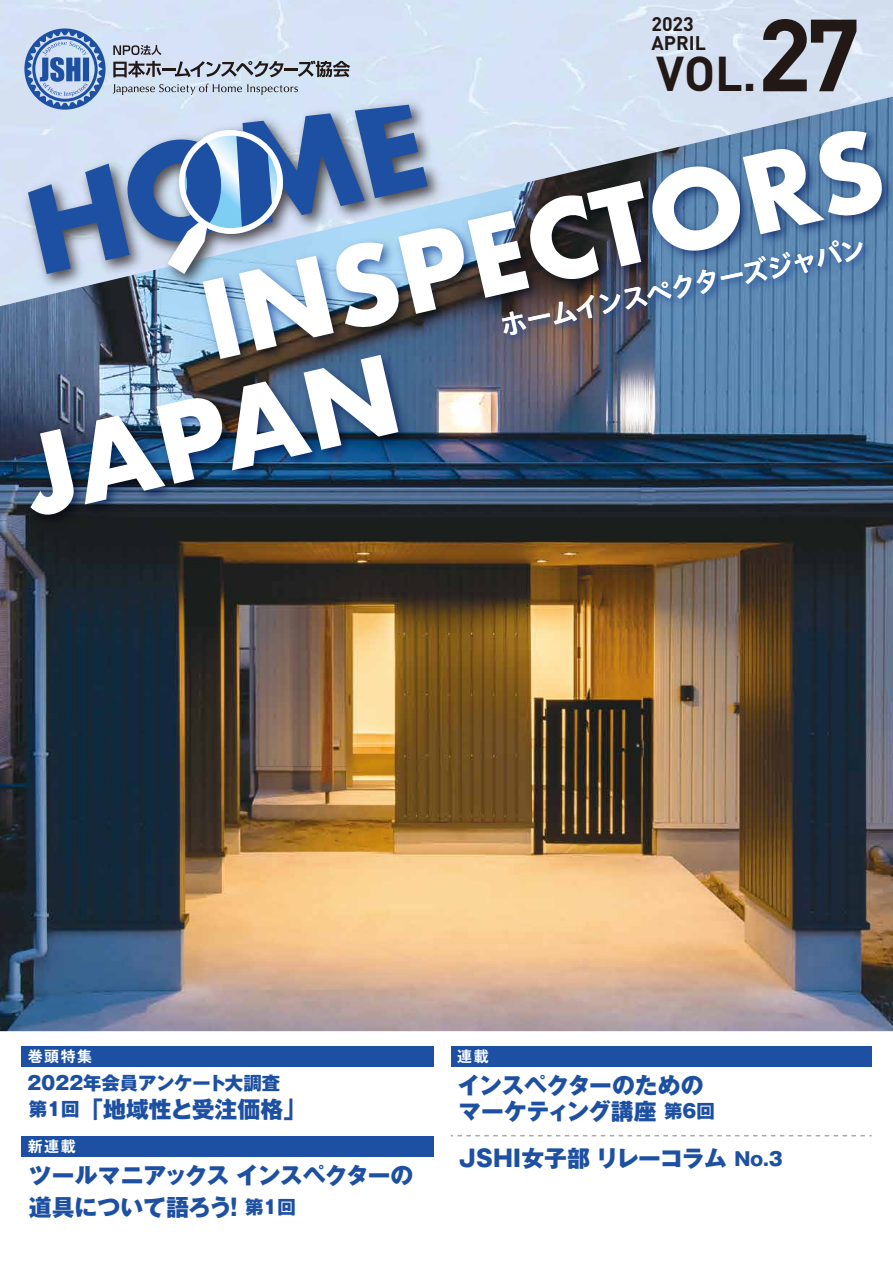
<style>
.page{position:relative;width:893px;height:1263px;background:#fff}
.page>*{position:absolute;margin:0;border:0;box-sizing:border-box;transform-origin:0 0}
.t1{font:700 105px/111.1px "Futura";color:#fff}
.t2{font:700 48.3px "DIN";color:#221815}
.t3{font:27px "Hiragino UD Sans Std W6";color:#fff}
.t4{font:800 22.8px/26.1px "Gothic MB101 Pro";color:#1d50a2}
.t5{font:700 19.5px/19.5px "DIN";color:#221815}
.t6{font:800 18.3px "Gothic MB101 Pro";letter-spacing:-.03em;color:#1d50a2}
.t7{font:700 15px "Gothic MB101 Pro De";letter-spacing:.1em;color:#fff}
.s1{font-size:100.65px}
.s2{font-size:18.3px}
</style>
<div class="page">
<div style="left:22px;top:1046px;width:412px;height:20px;background:#1d50a2"></div>
<div style="left:451px;top:1046px;width:421px;height:20px;background:#1d50a2"></div>
<img style="left:0;top:97px;width:893px;height:934px">
<div style="left:22px;top:1136px;width:412px;height:20px;background:#1d50a2"></div>
<img style="left:2px;top:106px;width:891px;height:463px">
<svg style="left:451px;top:1135px;width:421px;height:1px"></svg>
<img style="left:18px;top:74px;width:430px;height:220px">
<svg style="left:24px;top:28px;width:404px;height:246px;background:#96afd2"></svg>
<img style="left:491px;top:228px;width:392px;height:129px">
<p class="t5" style="left:651px;top:13px;width:56px">2023<br>APRIL</p>
<h2 class="t2" style="left:656px;top:42px;width:206px">VOL.<span class="s1">27</span></h2>
<h1 class="t1" style="left:-15px;top:316px;width:909px;text-indent:211px;rotate:-13deg">INSPECTORS<br>JAPAN</h1>
<p class="t3" style="left:496px;top:305px;width:376px;rotate:-12deg">ホームインスペクターズジャパン</p>
<p class="t7" style="left:28px;top:1043px;width:66px">巻頭特集</p>
<p class="t6" style="left:25px;top:1067px;width:256px">２０２２年会員アンケート大調査</p>
<p class="t4" style="left:29px;top:1093px;width:279px"><span class="s2">第１回</span> 「地域性と受注価格」</p>
<p class="t7" style="left:28px;top:1133px;width:49px">新連載</p>
<p class="t4" style="left:29px;top:1157px;width:386px;line-height:31.5px">ツールマニアックス インスペクターの道具について語ろう！<span class="s2">第1回</span></p>
<p class="t7" style="left:457px;top:1043px;width:33px">連載</p>
<p class="t4" style="left:458px;top:1069px;width:259px">インスペクターのためのマーケティング講座 <span class="s2">第6回</span></p>
<p class="t4" style="left:458px;top:1143px;width:326px">JSHI女子部 リレーコラム <span class="s2">No.3</span></p>
</div>
